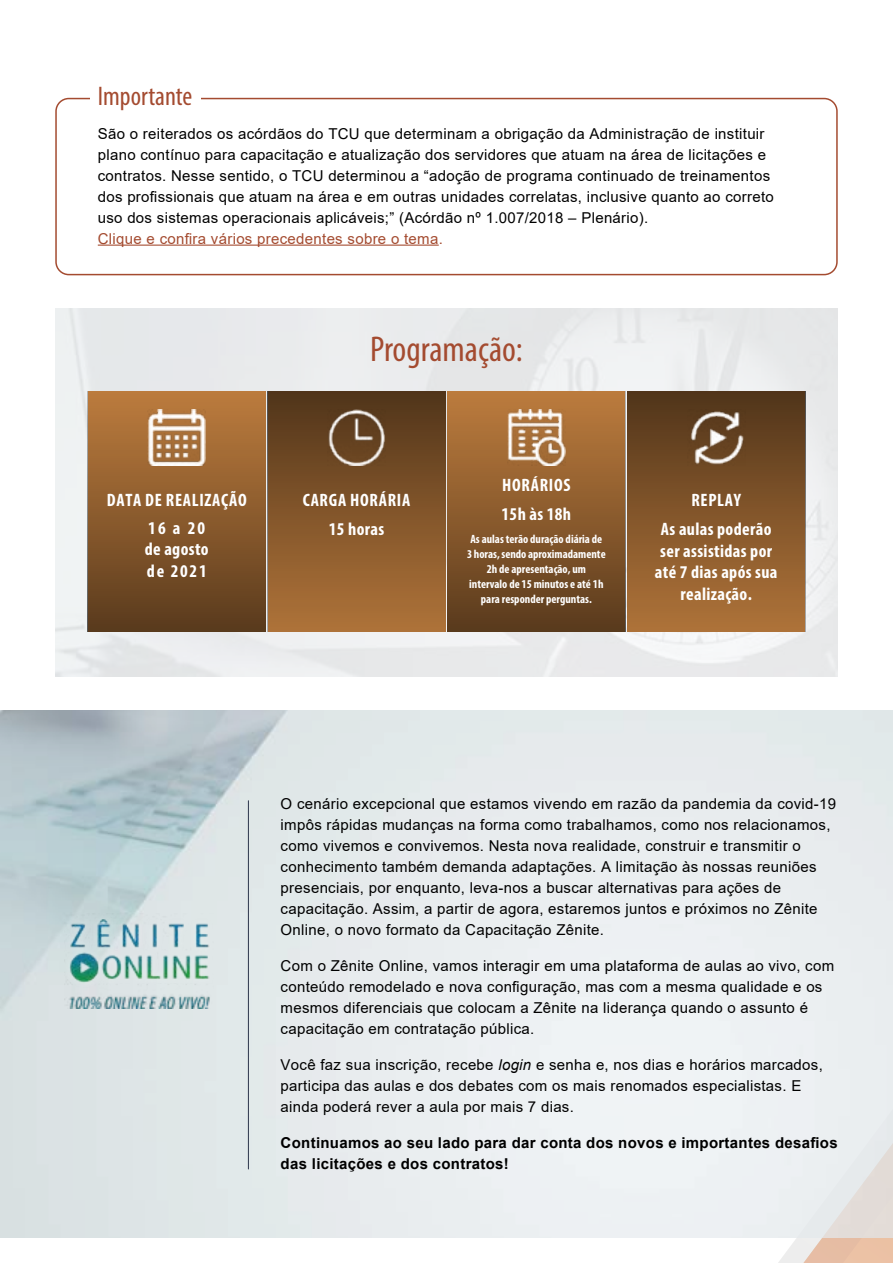
<style>
.page{position:relative;width:893px;height:1263px;background:#fff}
.page>*{position:absolute;margin:0;border:0;box-sizing:border-box;transform-origin:0 0}
.t1{font:condensed 36px "Myriad Pro";color:#a44b30}
.t2{font:condensed 27px "Myriad Pro";color:#a44b30}
.t3{font:700 condensed 18px/21.6px "Myriad Pro";letter-spacing:.02em;color:#fff;text-align:center}
.t4{font:700 condensed 18px/29.1px "Myriad Pro";letter-spacing:.04em;color:#fff;text-align:center}
.t5{font:15px/21px "Arial";letter-spacing:.02em;color:#000}
.t6{font:700 15px/21px "Arial";letter-spacing:.02em;color:#000}
.t7{font:15px "Arial";letter-spacing:.02em;color:#a44b30}
.t8{font:700 condensed 12px/15px "Myriad Pro";color:#fff;text-align:center}
.s1{font-style:italic}
</style>
<div class="page">
<svg style="left:670px;top:1237px;width:223px;height:26px"></svg>
<hr style="left:98px;top:245px;width:341px;height:1px;background:#a44b30">
<img style="left:0;top:710px;width:893px;height:527px">
<img style="left:65px;top:914px;width:148px;height:94px">
<hr style="left:248px;top:800px;width:1px;height:369px;background:#222b42">
<div style="left:55px;top:98px;width:783px;height:177px;border:2px solid #a44b30;border-radius:13px"></div>
<div style="left:90px;top:79px;width:111px;height:37px;background:#fff"></div>
<img style="left:55px;top:309px;width:783px;height:367px">
<div style="left:627px;top:391px;width:178px;height:240px;background:linear-gradient(to bottom,#52351a,#af7339)"></div>
<div style="left:447px;top:391px;width:178px;height:240px;background:linear-gradient(to bottom,#bd7c3e,#5b3b1d)"></div>
<div style="left:268px;top:391px;width:177px;height:240px;background:linear-gradient(to bottom,#52351a,#af7339)"></div>
<div style="left:88px;top:391px;width:178px;height:240px;background:linear-gradient(to bottom,#bd7c3e,#5b3b1d)"></div>
<img style="left:328px;top:409px;width:58px;height:57px">
<img style="left:507px;top:409px;width:58px;height:57px">
<img style="left:687px;top:409px;width:58px;height:57px">
<img style="left:148px;top:409px;width:58px;height:57px">
<h2 class="t2" style="left:98px;top:80px;width:96px">Importante</h2>
<p class="t5" style="left:98px;top:123px;width:678px">São o reiterados os acórdãos do TCU que determinam a obrigação da Administração de instituir plano contínuo para capacitação e atualização dos servidores que atuam na área de licitações e contratos. Nesse sentido, o TCU determinou a “adoção de programa continuado de treinamentos dos profissionais que atuam na área e em outras unidades correlatas, inclusive quanto ao correto uso dos sistemas operacionais aplicáveis;” (Acórdão nº 1.007/2018 – Plenário).</p>
<p class="t7" style="left:98px;top:228px;width:347px">Clique e confira vários precedentes sobre o tema.</p>
<p class="t4" style="left:107px;top:486px;width:141px;line-height:27.9px">DATA DE REALIZAÇÃO<br>16 a 20</p>
<p class="t3" style="left:145px;top:538px;width:65px;text-align:left">de agosto de 2021</p>
<h1 class="t1" style="left:370px;top:327px;width:154px">Programação:</h1>
<p class="t4" style="left:303px;top:485px;width:109px">CARGA HORÁRIA<br>15 horas</p>
<p class="t4" style="left:502px;top:470px;width:71px;text-align:left">HORÁRIOS<br>15h às 18h</p>
<p class="t8" style="left:467px;top:531px;width:140px">As aulas terão duração diária de<br>3 horas, sendo aproximadamente<br>2h de apresentação, um intervalo de 15 minutos e até 1h para responder perguntas.</p>
<p class="t3" style="left:661px;top:485px;width:112px;line-height:29.1px">REPLAY<br>As aulas poderão</p>
<p class="t3" style="left:655px;top:539px;width:124px">ser assistidas por até 7 dias após sua realização.</p>
<p class="t5" style="left:281px;top:793px;width:557px">O cenário excepcional que estamos vivendo em razão da pandemia da covid-19 impôs rápidas mudanças na forma como trabalhamos, como nos relacionamos, como vivemos e convivemos. Nesta nova realidade, construir e transmitir o conhecimento também demanda adaptações. A limitação às nossas reuniões presenciais, por enquanto, leva-nos a buscar alternativas para ações de capacitação. Assim, a partir de agora, estaremos juntos e próximos no Zênite Online, o novo formato da Capacitação Zênite.</p>
<p class="t5" style="left:281px;top:955px;width:555px">Com o Zênite Online, vamos interagir em uma plataforma de aulas ao vivo, com conteúdo remodelado e nova configuração, mas com a mesma qualidade e os mesmos diferenciais que colocam a Zênite na liderança quando o assunto é capacitação em contratação pública.</p>
<p class="t5" style="left:281px;top:1054px;width:544px">Você faz sua inscrição, recebe <span class="s1">login</span> e senha e, nos dias e horários marcados, participa das aulas e dos debates com os mais renomados especialistas. E ainda poderá rever a aula por mais 7 dias.</p>
<p class="t6" style="left:281px;top:1133px;width:559px">Continuamos ao seu lado para dar conta dos novos e importantes desafios das licitações e dos contratos!</p>
</div>
